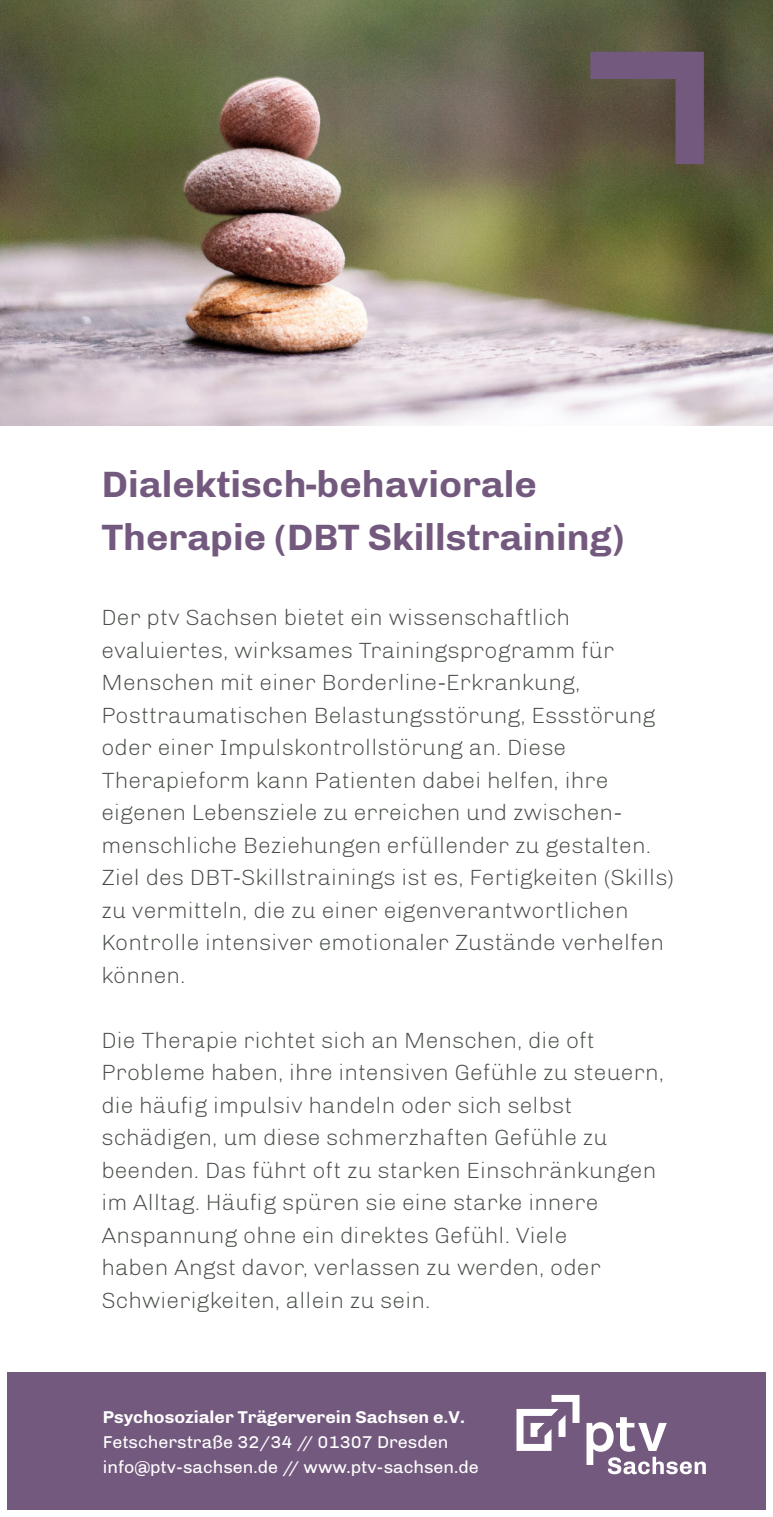
<style>
.page{position:relative;width:773px;height:1517px;background:#fff}
.page>*{position:absolute;margin:0;border:0;box-sizing:border-box;transform-origin:0 0}
.t1{font:700 37.5px "Chivo";color:#74597f}
.t2{font:300 22.5px/32.5px "Chivo";color:#484e47}
.t3{font:17.5px/25px "Chivo";color:#fff}
.t4{font:700 17.5px "Chivo";color:#fff}
</style>
<div class="page">
<img style="left:0;top:0;width:772px;height:425px">
<div style="left:7px;top:1372px;width:758px;height:137px;background:#74597f"></div>
<svg style="left:586px;top:1417px;width:119px;height:57px"></svg>
<svg style="left:516px;top:1395px;width:63px;height:55px"></svg>
<svg style="left:590px;top:52px;width:113px;height:112px;background:#655459"></svg>
<p class="t1" style="left:102px;top:462px;width:436px">Dialektisch-behaviorale</p>
<p class="t1" style="left:102px;top:515px;width:524px">Therapie (DBT Skillstraining)</p>
<p class="t2" style="left:102px;top:601px;width:470px">Der ptv Sachsen bietet ein wissenschaftlich</p>
<p class="t2" style="left:102px;top:634px;width:514px">evaluiertes, wirksames Trainingsprogramm für</p>
<p class="t2" style="left:102px;top:666px;width:480px">Menschen mit einer Borderline-Erkrankung,</p>
<p class="t2" style="left:102px;top:699px;width:555px">Posttraumatischen Belastungsstörung, Essstörung oder einer Impulskontrollstörung an. Diese</p>
<p class="t2" style="left:102px;top:764px;width:508px">Therapieform kann Patienten dabei helfen, ihre</p>
<p class="t2" style="left:102px;top:796px;width:522px">eigenen Lebensziele zu erreichen und zwischen-</p>
<p class="t2" style="left:102px;top:829px;width:574px">menschliche Beziehungen erfüllender zu gestalten.<br>Ziel des DBT-Skillstrainings ist es, Fertigkeiten (Skills) zu vermitteln, die zu einer eigenverantwortlichen Kontrolle intensiver emotionaler Zustände verhelfen können.</p>
<p class="t2" style="left:102px;top:1024px;width:495px">Die Therapie richtet sich an Menschen, die oft</p>
<p class="t2" style="left:102px;top:1056px;width:564px">Probleme haben, ihre intensiven Gefühle zu steuern, die häufig impulsiv handeln oder sich selbst</p>
<p class="t2" style="left:102px;top:1121px;width:507px">schädigen, um diese schmerzhaften Gefühle zu</p>
<p class="t2" style="left:102px;top:1154px;width:556px">beenden. Das führt oft zu starken Einschränkungen im Alltag. Häufig spüren sie eine starke innere</p>
<p class="t2" style="left:102px;top:1219px;width:467px">Anspannung ohne ein direktes Gefühl. Viele</p>
<p class="t2" style="left:102px;top:1251px;width:501px">haben Angst davor, verlassen zu werden, oder</p>
<p class="t2" style="left:102px;top:1284px;width:330px">Schwierigkeiten, allein zu sein.</p>
<p class="t4" style="left:103px;top:1406px;width:363px">Psychosozialer Trägerverein Sachsen e.V.</p>
<p class="t3" style="left:103px;top:1429px;width:377px">Fetscherstraße 32/34 // 01307 Dresden info@ptv-sachsen.de // www.ptv-sachsen.de</p>
</div>
